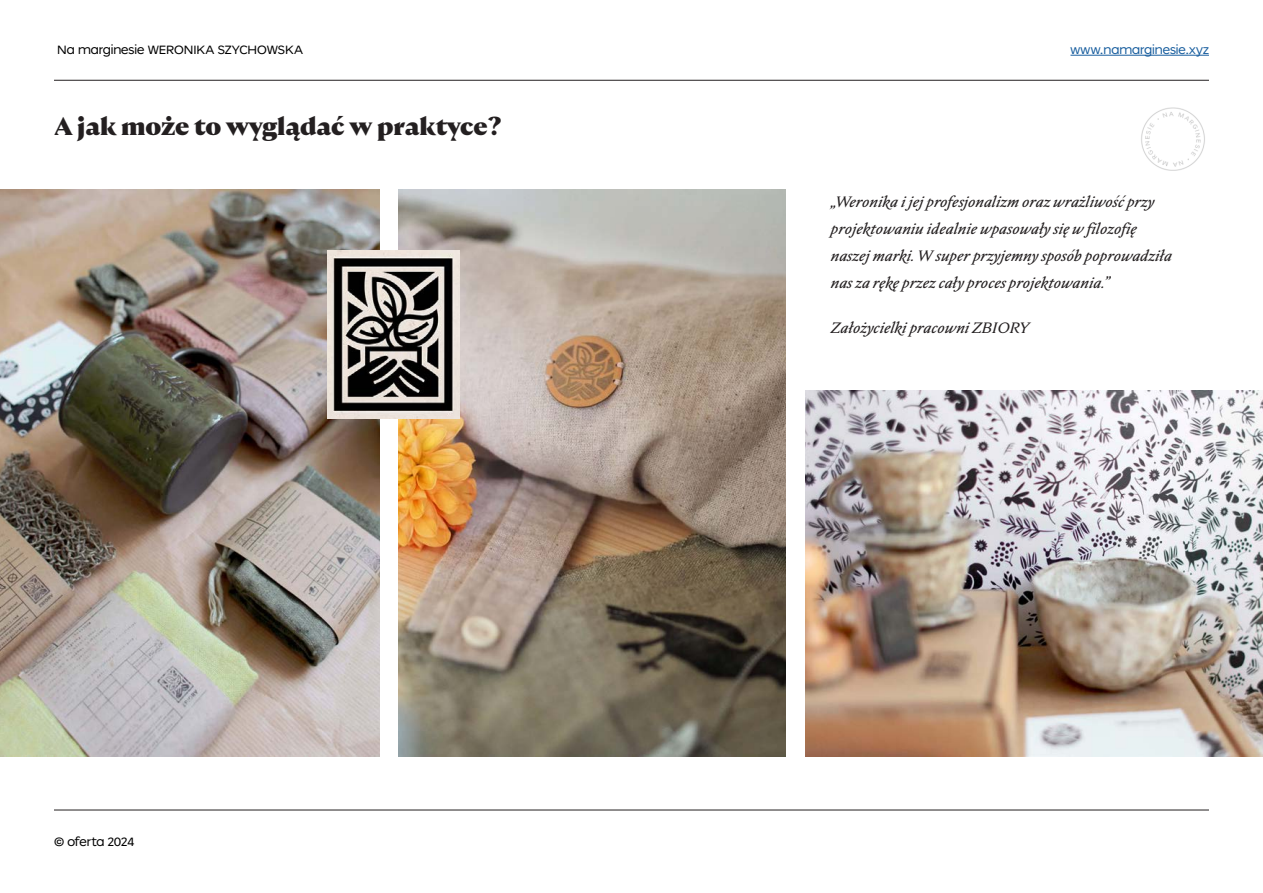
<style>
.page{position:relative;width:1263px;height:893px;background:#fff}
.page>*{position:absolute;margin:0;border:0;box-sizing:border-box;transform-origin:0 0}
.Nocturne{font:800 24px "Nocturne Serif";color:#231f20}
.NOCTURNE_ITALIC{font:italic 15px/27px "Nocturne Serif";color:#231f20}
.t1{font:500 12px "Obibok";letter-spacing:-.005em;color:#000001}
.t2{font:500 12px "Obibok";letter-spacing:-.005em;color:#175d9e}
</style>
<div class="page">
<hr style="left:1070px;top:55px;width:139px;height:1px;background:#175d9e">
<hr style="left:54px;top:80px;width:1155px;height:1px;background:#231f20">
<hr style="left:54px;top:810px;width:1155px;height:1px;background:#231f20">
<img style="left:1141px;top:107px;width:64px;height:64px">
<img style="left:0;top:189px;width:380px;height:567px">
<img style="left:399px;top:189px;width:387px;height:567px">
<img style="left:806px;top:391px;width:457px;height:365px">
<img style="left:327px;top:250px;width:132px;height:169px">
<p class="t1" style="left:57px;top:41px;width:247px">Na marginesie WERONIKA SZYCHOWSKA</p>
<p class="Nocturne" style="left:54px;top:111px;width:449px">A jak może to wyglądać w praktyce?</p>
<p class="t1" style="left:54px;top:833px;width:82px">© oferta 2024</p>
<p class="t2" style="left:1070px;top:41px;width:140px">www.namarginesie.xyz</p>
<p class="NOCTURNE_ITALIC" style="left:831px;top:188px;width:343px">„Weronika i jej profesjonalizm oraz wrażliwość przy projektowaniu idealnie wpasowały się w filozofię naszej marki. W super przyjemny sposób poprowadziła nas za rękę przez cały proces projektowania.”</p>
<p class="NOCTURNE_ITALIC" style="left:831px;top:314px;width:200px">Założycielki pracowni ZBIORY</p>
</div>
